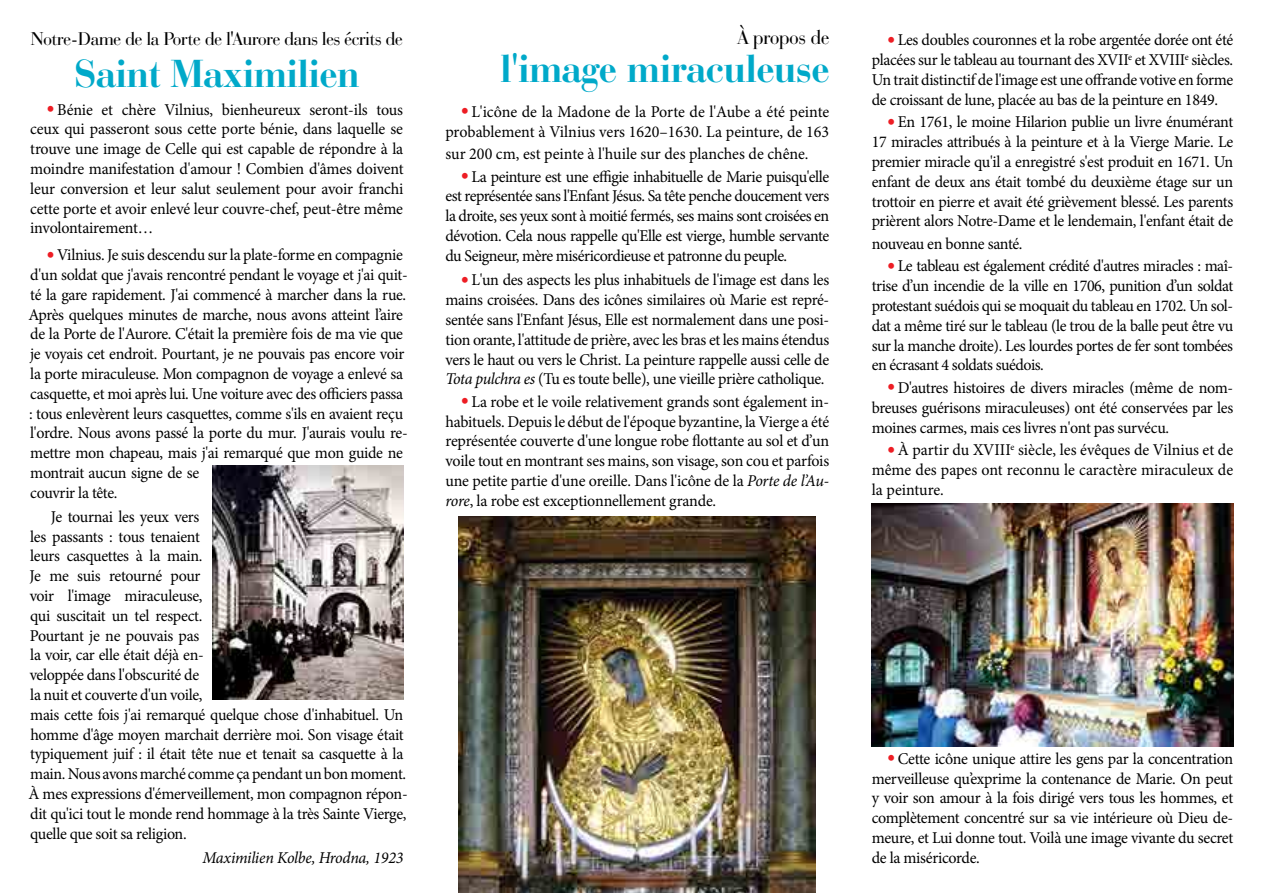
<style>
.page{position:relative;width:1263px;height:893px;background:#fff}
.page>*{position:absolute;margin:0;border:0;box-sizing:border-box;transform-origin:0 0}
.t1{font:700 37.5px "Bauer Bodoni PL";color:#00a9c9}
.t2{font:19.5px "Bauer Bodoni PL";color:#000}
.t3{font:18px "Bauer Bodoni PL";letter-spacing:-.01em;color:#000}
.t4{font:16.5px/19.8px "Minion Pro";letter-spacing:-.02em;color:#000;text-align:justify}
.t5{font:16.5px/19.8px "Minion Pro";color:#000;text-align:right}
.t6{font:italic 16.5px "Minion Pro";letter-spacing:-.015em;color:#000}
.s1{font-family:"Slimbach Itc TEE";font-size:21px;color:#ed1d24}
.s2{font-style:italic}
</style>
<div class="page">
<img style="left:459px;top:517px;width:357px;height:376px">
<img style="left:872px;top:503px;width:361px;height:243px">
<img style="left:213px;top:466px;width:190px;height:233px">
<p class="t3" style="left:31px;top:27px;width:373px">Notre-Dame de la Porte de l'Aurore dans les écrits de</p>
<h1 class="t1" style="left:74px;top:48px;width:286px">Saint Maximilien</h1>
<p class="t4" style="left:30px;top:99px;width:375px;text-indent:14px"><span class="s1">•</span>Bénie et chère Vilnius, bienheureux seront-ils tous ceux qui passeront sous cette porte bénie, dans laquelle se trouve une image de Celle qui est capable de répondre à la moindre manifestation d'amour ! Combien d'âmes doivent leur conversion et leur salut seulement pour avoir franchi cette porte et avoir enlevé leur couvre-chef, peut-être même involontairement…</p>
<p class="t4" style="left:28px;top:245px;width:381px;text-align:left;text-indent:16px"><span class="s1">•</span>Vilnius. Je suis descendu sur la plate-forme en compagnie d'un soldat que j'avais rencontré pendant le voyage et j'ai quit&shy;té la gare rapidement. J'ai commencé à marcher dans la rue.<br>Après quelques minutes de marche, nous avons atteint l’aire de la Porte de l'Aurore. C'était la première fois de ma vie que je voyais cet endroit. Pourtant, je ne pouvais pas encore voir la porte miraculeuse. Mon compagnon de voyage a enlevé sa casquette, et moi après lui. Une voiture avec des officiers passa : tous enlevèrent leurs casquettes, comme s'ils en avaient reçu l'ordre. Nous avons passé la porte du mur. J'aurais voulu re&shy;mettre mon chapeau, mais j'ai remarqué que mon guide ne montrait aucun signe de se<br>couvrir la tête.</p>
<p class="t4" style="left:28px;top:507px;width:381px;text-align:left;text-indent:23px">Je tournai les yeux vers<br>les passants : tous tenaient<br>leurs casquettes à la main.<br>Je me suis retourné pour<br>voir l'image miraculeuse,<br>qui suscitait un tel respect.<br>Pourtant je ne pouvais pas<br>la voir, car elle était déjà en-<br>veloppée dans l'obscurité de<br>la nuit et couverte d'un voile,<br>mais cette fois j'ai remarqué quelque chose d'inhabituel. Un homme d'âge moyen marchait derrière moi. Son visage était typiquement juif : il était tête nue et tenait sa casquette à la main. Nous avons marché comme ça pendant un bon moment.<br>À mes expressions d'émerveillement, mon compagnon répon&shy;dit qu'ici tout le monde rend hommage à la très Sainte Vierge, quelle que soit sa religion.</p>
<p class="t6" style="left:203px;top:846px;width:202px">Maximilien Kolbe, Hrodna, 1923</p>
<p class="t2" style="left:738px;top:24px;width:92px">A propos de</p>
<h1 class="t1" style="left:500px;top:42px;width:330px">l'image miraculeuse</h1>
<p class="t5" style="left:445px;top:102px;width:385px"><span class="s1">•</span>L'icône de la Madone de la Porte de l'Aube a été peinte probablement à Vilnius vers 1620–1630. La peinture, de 163</p>
<p class="t5" style="left:445px;top:144px;width:365px">sur 200 cm, est peinte à l'huile sur des planches de chêne.</p>
<p class="t4" style="left:445px;top:166px;width:385px;text-indent:13px"><span class="s1">•</span>La peinture est une effigie inhabituelle de Marie puisqu'elle est représentée sans l'Enfant Jésus. Sa tête penche doucement vers la droite, ses yeux sont à moitié fermés, ses mains sont croisées en dévotion. Cela nous rappelle qu'Elle est vierge, humble servante du Seigneur, mère miséricordieuse et patronne du peuple.</p>
<p class="t4" style="left:445px;top:270px;width:385px;text-indent:13px"><span class="s1">•</span>L'un des aspects les plus inhabituels de l'image est dans les mains croisées. Dans des icônes similaires où Marie est repré&shy;sentée sans l'Enfant Jésus, Elle est normalement dans une posi&shy;tion orante, l'attitude de prière, avec les bras et les mains étendus vers le haut ou vers le Christ. La peinture rappelle aussi celle de <span class="s2">Tota pulchra es</span> (Tu es toute belle), une vieille prière catholique.</p>
<p class="t4" style="left:445px;top:392px;width:385px;text-indent:13px"><span class="s1">•</span>La robe et le voile relativement grands sont également in&shy;habituels. Depuis le début de l'époque byzantine, la Vierge a été représentée couverte d'une longue robe flottante au sol et d’un voile tout en montrant ses mains, son visage, son cou et parfois une petite partie d'une oreille. Dans l'icône de la <span class="s2">Porte de l’Au&shy;rore</span>, la robe est exceptionnellement grande.</p>
<p class="t4" style="left:872px;top:30px;width:363px;text-indent:13px"><span class="s1">•</span>Les doubles couronnes et la robe argentée dorée ont été placées sur le tableau au tournant des XVII<sup>e</sup> et XVIII<sup>e</sup> siècles.<br>Un trait distinctif de l'image est une offrande votive en forme de croissant de lune, placée au bas de la peinture en 1849.</p>
<p class="t4" style="left:872px;top:112px;width:363px;text-indent:13px"><span class="s1">•</span>En 1761, le moine Hilarion publie un livre énumérant 17 miracles attribués à la peinture et à la Vierge Marie. Le premier miracle qu'il a enregistré s'est produit en 1671. Un enfant de deux ans était tombé du deuxième étage sur un trottoir en pierre et avait été grièvement blessé. Les parents prièrent alors Notre-Dame et le lendemain, l'enfant était de</p>
<p class="t4" style="left:872px;top:234px;width:152px">nouveau en bonne santé.</p>
<p class="t4" style="left:872px;top:256px;width:363px;text-indent:13px"><span class="s1">•</span>Le tableau est également crédité d'autres miracles : maî&shy;trise d’un incendie de la ville en 1706, punition d’un soldat protestant suédois qui se moquait du tableau en 1702. Un sol&shy;dat a même tiré sur le tableau (le trou de la balle peut être vu sur la manche droite). Les lourdes portes de fer sont tombées en écrasant 4 soldats suédois.</p>
<p class="t4" style="left:872px;top:378px;width:363px;text-indent:13px"><span class="s1">•</span>D'autres histoires de divers miracles (même de nom&shy;breuses guérisons miraculeuses) ont été conservées par les moines carmes, mais ces livres n'ont pas survécu.</p>
<p class="t4" style="left:872px;top:440px;width:363px;text-indent:13px"><span class="s1">•</span>À partir du XVIII<sup>e</sup> siècle, les évêques de Vilnius et de même des papes ont reconnu le caractère miraculeux de la peinture.</p>
<p class="t4" style="left:872px;top:749px;width:363px;text-indent:13px"><span class="s1">•</span>Cette icône unique attire les gens par la concentration merveilleuse qu’exprime la contenance de Marie. On peut y voir son amour à la fois dirigé vers tous les hommes, et complètement concentré sur sa vie intérieure où Dieu de&shy;meure, et Lui donne tout. Voilà une image vivante du secret de la miséricorde.</p>
</div>
